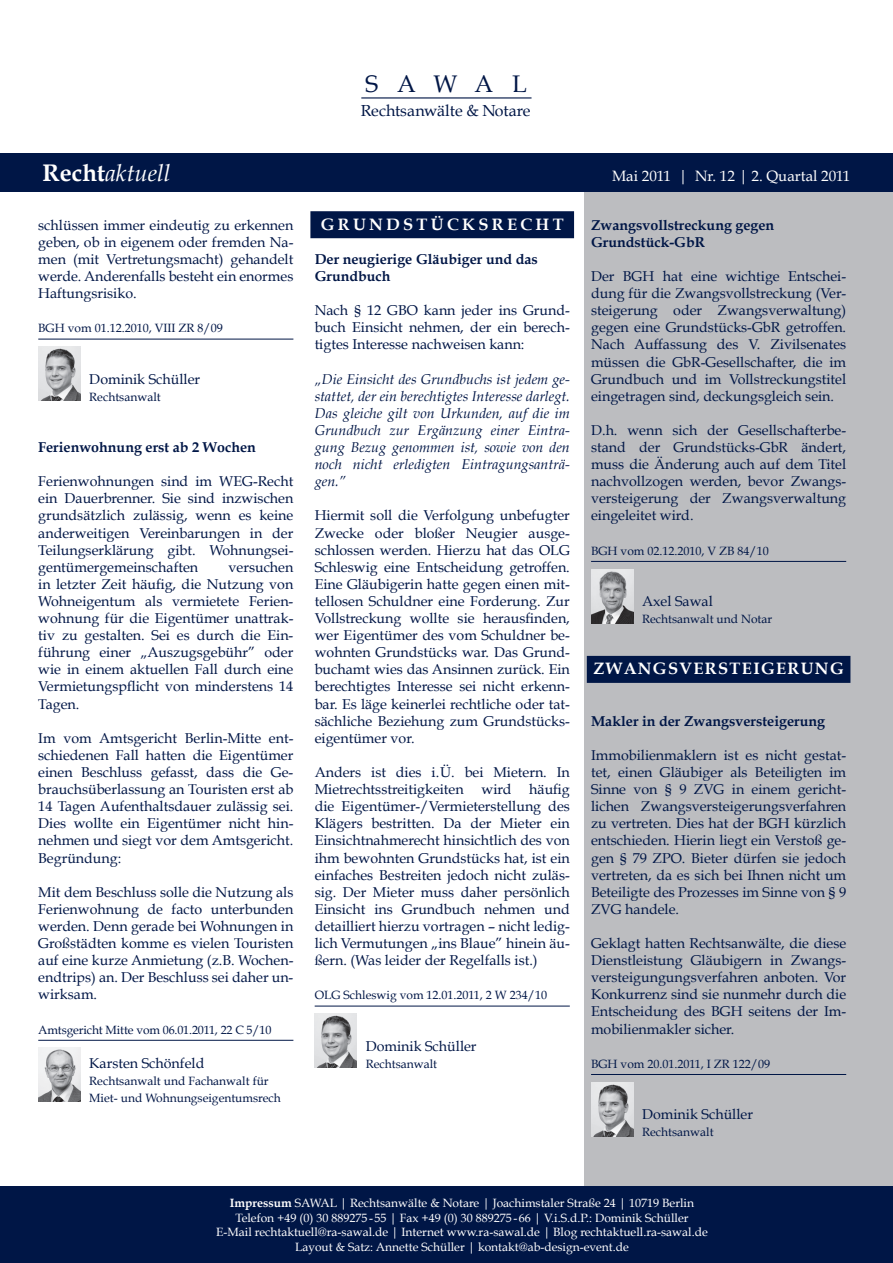
<style>
.page{position:relative;width:893px;height:1263px;background:#fff}
.page>*{position:absolute;margin:0;border:0;box-sizing:border-box;transform-origin:0 0}
.t1{font:italic 24px "Book Antiqua";color:#fff}
.t2{font:24px "Book Antiqua";letter-spacing:.765em;color:#001646}
.t3{font:700 16.5px "Book Antiqua";letter-spacing:.08em;color:#fff}
.t4{font:700 16.5px "Book Antiqua";letter-spacing:.2em;color:#fff}
.t5{font:16.05px "Book Antiqua";letter-spacing:-.01em;color:#001646}
.t6{font:15px "Book Antiqua";color:#fff}
.t7{font:14.25px/17.1px "Book Antiqua";color:#001646;text-align:justify}
.t8{font:italic 14.25px/17.1px "Book Antiqua";color:#001646;text-align:justify}
.t9{font:700 14.25px/17.1px "Book Antiqua";color:#001646}
.t10{font:12px "Book Antiqua";color:#fff}
.t11{font:12px/17.1px "Book Antiqua";color:#001646}
.t12{font:700 12px "Book Antiqua";color:#fff}
.s1{font-weight:700;font-style:normal}
.s2{font-weight:400}
</style>
<div class="page">
<div style="left:585px;top:191px;width:308px;height:995px;background:#bcbdc0"></div>
<div style="left:0;top:153px;width:893px;height:38px;background:#001646"></div>
<div style="left:0;top:1186px;width:893px;height:77px;background:#001646"></div>
<hr style="left:361px;top:97px;width:170px;height:2px;background:#001646">
<hr style="left:38px;top:339px;width:255px;height:1px;background:#001646">
<hr style="left:38px;top:1040px;width:255px;height:1px;background:#001646">
<img style="left:38px;top:347px;width:42px;height:54px">
<img style="left:38px;top:1048px;width:42px;height:54px">
<div style="left:310px;top:211px;width:264px;height:27px;background:#001646"></div>
<hr style="left:315px;top:1006px;width:255px;height:1px;background:#001646">
<img style="left:315px;top:1014px;width:42px;height:54px">
<hr style="left:591px;top:561px;width:255px;height:1px;background:#001646">
<div style="left:587px;top:656px;width:263px;height:27px;background:#001646"></div>
<hr style="left:591px;top:1074px;width:255px;height:1px;background:#001646">
<img style="left:591px;top:569px;width:42px;height:54px">
<img style="left:591px;top:1082px;width:42px;height:54px">
<h1 class="t2" style="left:365px;top:69px;width:163px">sawal</h1>
<p class="t5" style="left:361px;top:100px;width:171px">Rechtsanwälte &amp; Notare</p>
<h1 class="t1" style="left:43px;top:159px;width:129px"><span class="s1">Recht</span>aktuell</h1>
<p class="t6" style="left:612px;top:167px;width:240px">Mai 2011 | Nr. 12 | 2. Quartal 2011</p>
<p class="t7" style="left:38px;top:216px;width:257px">schlüssen immer eindeutig zu erkennen geben, ob in eigenem oder fremden Na&shy;men (mit Vertretungsmacht) gehandelt werde. Anderenfalls besteht ein enormes Haftungsrisiko.</p>
<p class="t11" style="left:38px;top:320px;width:186px">BGH vom 01.12.2010, VIII ZR 8/09</p>
<p class="t7" style="left:89px;top:370px;width:112px">Dominik Schüller</p>
<p class="t11" style="left:89px;top:388px;width:73px">Rechtsanwalt</p>
<p class="t9" style="left:38px;top:439px;width:219px">Ferienwohnung erst ab 2 Wochen</p>
<p class="t7" style="left:38px;top:473px;width:257px">Ferienwohnungen sind im WEG-Recht ein Dauerbrenner. Sie sind inzwischen grundsätzlich zulässig, wenn es keine anderweitigen Vereinbarungen in der Teilungserklärung gibt. Wohnungsei&shy;gentümergemeinschaften</p>
<p class="t7" style="left:38px;top:558px;width:257px;text-indent:190px">versuchen in letzter Zeit häufig, die Nutzung von Wohneigentum als vermietete Ferien&shy;wohnung für die Eigentümer unattrak&shy;tiv zu gestalten. Sei es durch die Ein&shy;führung einer „Auszugsgebühr” oder wie in einem aktuellen Fall durch eine Vermietungspflicht von minderstens 14<br>Tagen.</p>
<p class="t7" style="left:38px;top:729px;width:257px">Im vom Amtsgericht Berlin-Mitte ent&shy;schiedenen Fall hatten die Eigentümer einen Beschluss gefasst, dass die Ge&shy;brauchsüberlassung an Touristen erst ab 14 Tagen Aufenthaltsdauer zulässig sei.<br>Dies wollte ein Eigentümer nicht hin&shy;nehmen und siegt vor dem Amtsgericht.<br>Begründung:</p>
<p class="t7" style="left:38px;top:883px;width:257px">Mit dem Beschluss solle die Nutzung als Ferienwohnung de facto unterbunden werden. Denn gerade bei Wohnungen in Großstädten komme es vielen Touristen auf eine kurze Anmietung (z.B. Wochen&shy;endtrips) an. Der Beschluss sei daher un&shy;wirksam.</p>
<p class="t11" style="left:38px;top:1021px;width:235px">Amtsgericht Mitte vom 06.01.2011, 22 C 5/10</p>
<p class="t7" style="left:89px;top:1054px;width:117px">Karsten Schönfeld</p>
<p class="t11" style="left:89px;top:1072px;width:193px">Rechtsanwalt und Fachanwalt für<br>Miet- und Wohnungseigentumsrech</p>
<p class="t4" style="left:321px;top:214px;width:244px">GRUNDSTÜCKSRECHT</p>
<p class="t9" style="left:315px;top:251px;width:225px">Der neugierige Gläubiger und das<br>Grundbuch</p>
<p class="t7" style="left:315px;top:302px;width:257px">Nach § 12 GBO kann jeder ins Grund&shy;buch Einsicht nehmen, der ein berech&shy;tigtes Interesse nachweisen kann:</p>
<p class="t8" style="left:315px;top:370px;width:257px">„Die Einsicht des Grundbuchs ist jedem ge&shy;stattet, der ein berechtigtes Interesse darlegt.<br>Das gleiche gilt von Urkunden, auf die im Grundbuch zur Ergänzung einer Eintra&shy;gung Bezug genommen ist, sowie von den noch nicht erledigten Eintragungsanträ&shy;gen.”</p>
<p class="t7" style="left:315px;top:507px;width:257px">Hiermit soll die Verfolgung unbefugter Zwecke oder bloßer Neugier ausge&shy;schlossen werden. Hierzu hat das OLG Schleswig eine Entscheidung getroffen.<br>Eine Gläubigerin hatte gegen einen mit&shy;tellosen Schuldner eine Forderung. Zur Vollstreckung wollte sie herausfinden, wer Eigentümer des vom Schuldner be&shy;wohnten Grundstücks war. Das Grund&shy;buchamt wies das Ansinnen zurück. Ein berechtigtes Interesse sei nicht erkenn&shy;bar. Es läge keinerlei rechtliche oder tat&shy;sächliche Beziehung zum Grundstücks&shy;eigentümer vor.</p>
<p class="t7" style="left:315px;top:764px;width:257px">Anders ist dies i.Ü. bei Mietern. In Mietrechtsstreitigkeiten wird häufig die Eigentümer-/Vermieterstellung des Klägers bestritten. Da der Mieter ein Einsichtnahmerecht hinsichtlich des von ihm bewohnten Grundstücks hat, ist ein einfaches Bestreiten jedoch nicht zuläs&shy;sig. Der Mieter muss daher persönlich Einsicht ins Grundbuch nehmen und detailliert hierzu vortragen – nicht ledig&shy;lich Vermutungen „ins Blaue” hinein äu&shy;ßern. (Was leider der Regelfalls ist.)</p>
<p class="t11" style="left:315px;top:987px;width:234px">OLG Schleswig vom 12.01.2011, 2 W 234/10</p>
<p class="t7" style="left:366px;top:1037px;width:112px">Dominik Schüller</p>
<p class="t11" style="left:366px;top:1055px;width:73px">Rechtsanwalt</p>
<p class="t9" style="left:591px;top:216px;width:185px">Zwangsvollstreckung gegen<br>Grundstück-GbR</p>
<p class="t7" style="left:591px;top:268px;width:257px">Der BGH hat eine wichtige Entschei&shy;dung für die Zwangsvollstreckung (Ver&shy;steigerung oder Zwangsverwaltung) gegen eine Grundstücks-GbR getroffen.<br>Nach Auffassung des V. Zivilsenates müssen die GbR-Gesellschafter, die im Grundbuch und im Vollstreckungstitel eingetragen sind, deckungsgleich sein.</p>
<p class="t7" style="left:591px;top:422px;width:257px">D.h. wenn sich der Gesellschafterbe&shy;stand der Grundstücks-GbR ändert, muss die Änderung auch auf dem Titel nachvollzogen werden, bevor Zwangs&shy;versteigerung der Zwangsverwaltung eingeleitet wird.</p>
<p class="t11" style="left:591px;top:542px;width:179px">BGH vom 02.12.2010, V ZB 84/10</p>
<p class="t7" style="left:591px;top:593px;width:22px">A</p>
<p class="t7" style="left:653px;top:593px;width:61px">xel Sawal</p>
<p class="t11" style="left:642px;top:610px;width:132px">Rechtsanwalt und Notar</p>
<p class="t3" style="left:594px;top:659px;width:252px">ZWANGSVERSTEIGERUNG</p>
<p class="t9" style="left:591px;top:712px;width:235px">Makler in der Zwangsversteigerung</p>
<p class="t7" style="left:591px;top:746px;width:257px">Immobilienmaklern ist es nicht gestat&shy;tet, einen Gläubiger als Beteiligten im Sinne von § 9 ZVG in einem gericht&shy;lichen Zwangsversteigerungsverfahren zu vertreten. Dies hat der BGH kürzlich entschieden. Hierin liegt ein Verstoß ge&shy;gen § 79 ZPO. Bieter dürfen sie jedoch vertreten, da es sich bei Ihnen nicht um Beteiligte des Prozesses im Sinne von § 9<br>ZVG handele.</p>
<p class="t7" style="left:591px;top:935px;width:257px">Geklagt hatten Rechtsanwälte, die diese Dienstleistung Gläubigern in Zwangs&shy;versteigungungsverfahren anboten. Vor Konkurrenz sind sie nunmehr durch die Entscheidung des BGH seitens der Im&shy;mobilienmakler sicher.</p>
<p class="t11" style="left:591px;top:1055px;width:181px">BGH vom 20.01.2011, I ZR 122/09</p>
<p class="t7" style="left:642px;top:1106px;width:112px">Dominik Schüller</p>
<p class="t11" style="left:642px;top:1123px;width:73px">Rechtsanwalt</p>
<p class="t12" style="left:230px;top:1196px;width:75px">Impressum <span class="s2">SAWAL</span></p>
<p class="t10" style="left:340px;top:1196px;width:356px">| Rechtsanwälte &amp; Notare | Joachimstaler Straße 24 | 10719 Berlin</p>
<p class="t10" style="left:235px;top:1210px;width:455px">Telefon +49 (0) 30 889275- 55 | Fax +49 (0) 30 889275- 66 | V.i.S.d.P.: Dominik Schüller</p>
<p class="t10" style="left:216px;top:1225px;width:493px">E-Mail rechtaktuell@ra-sawal.de | Internet www.ra-sawal.de | Blog rechtaktuell.ra-sawal.de</p>
<p class="t10" style="left:295px;top:1239px;width:335px">Layout &amp; Satz: Annette Schüller | kontakt@ab-design-event.de</p>
</div>
